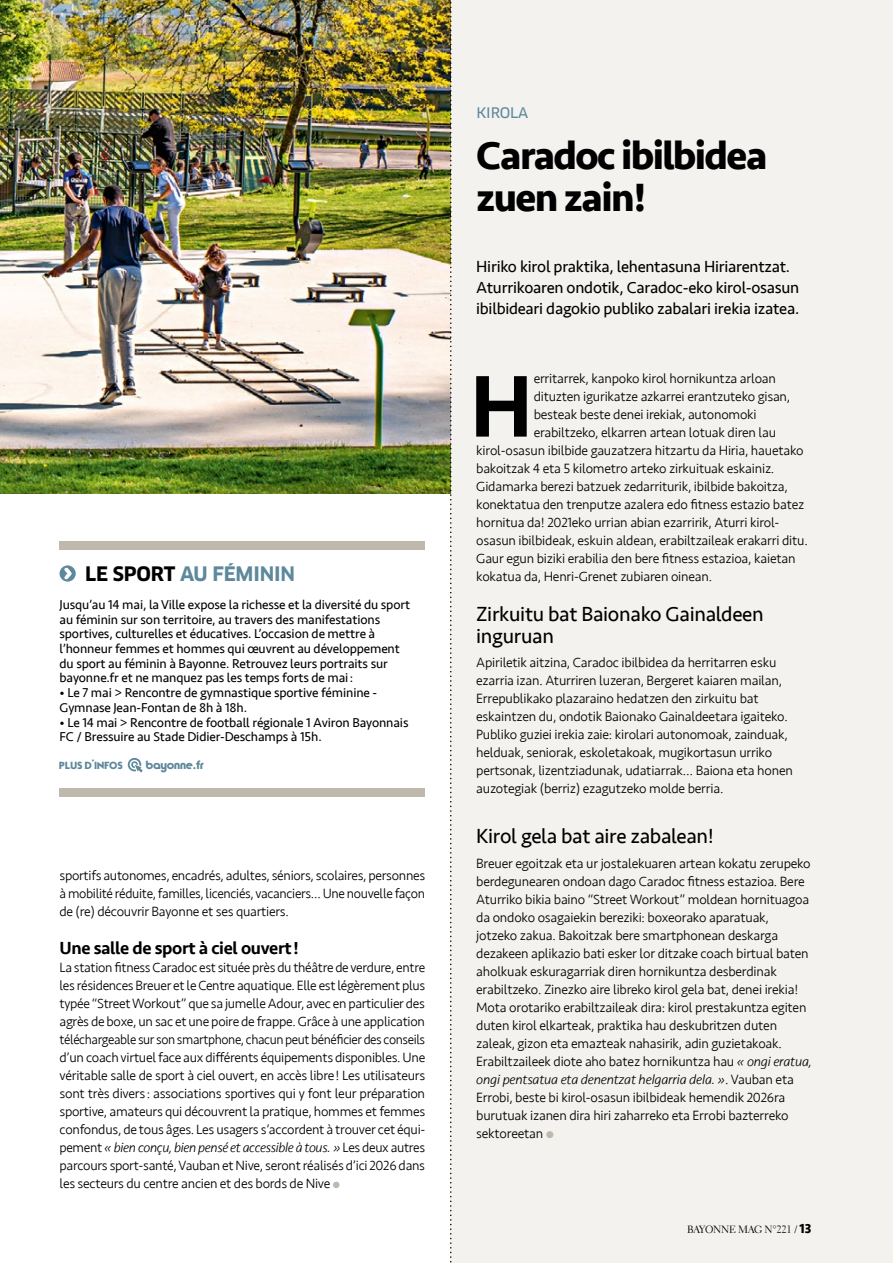
<style>
.page{position:relative;width:893px;height:1263px;background:#fff}
.page>*{position:absolute;margin:0;border:0;box-sizing:border-box;transform-origin:0 0}
.t1{font:500 90.75px "Seravek";color:#000}
.t2{font:700 40.5px/42px "Seravek";letter-spacing:-.04em;color:#000}
.t3{font:21px/21.9px "Seravek";letter-spacing:-.015em;color:#000}
.t4{font:700 19.5px "Clan OT";letter-spacing:-.01em;color:#5e889b}
.TEXTE_Article{font:500 18px "Seravek";letter-spacing:-.02em;color:#000}
.t5{font:16.5px/21px "Seravek";letter-spacing:-.015em;color:#000}
.t6{font:14.25px "Clan OT News";letter-spacing:-.01em;color:#5e889b}
.TEXTE_Article-2{font:300 13.8px/18px "Seravek";letter-spacing:-.015em;color:#000;text-align:justify}
.t7{font:13.2px/14.7px "Seravek";letter-spacing:-.01em;color:#000}
.t8{font:12px "Typo Graphica";letter-spacing:.02em;color:#5e889b}
.t9{font:10.5px "Electra LH";letter-spacing:-.02em;color:#000}
.t10{font:10.5px "Typo Graphica";letter-spacing:.05em;color:#5e889b}
.s1{color:#000}
.s2{font-style:italic}
.s3{color:#beb9ac}
.s4{font-family:"European Pi Three";font-weight:400;font-size:15px;color:#beb9ac}
.s5{font-family:"Seravek";font-weight:700;font-size:13.5px}
</style>
<div class="page">
<div style="left:451px;top:0;width:442px;height:1263px;background:#f3f2ef"></div>
<img style="left:0;top:0;width:450px;height:494px">
<svg style="left:128px;top:758px;width:15px;height:14px"></svg>
<svg style="left:60px;top:565px;width:16px;height:17px"></svg>
<svg style="left:64px;top:568px;width:8px;height:11px"></svg>
<div style="left:60px;top:541px;width:365px;height:9px;background:#beb9ac"></div>
<div style="left:60px;top:788px;width:365px;height:8px;background:#beb9ac"></div>
<svg style="left:450px;top:0;width:2px;height:1263px"></svg>
<p class="t4" style="left:85px;top:562px;width:211px"><span class="s1">LE SPORT</span> AU FÉMININ</p>
<p class="t7" style="left:60px;top:597px;width:352px">Jusqu’au 14 mai, la Ville expose la richesse et la diversité du sport au féminin sur son territoire, au travers des manifestations sportives, culturelles et éducatives. L’occasion de mettre à l’honneur femmes et hommes qui œuvrent au développement du sport au féminin à Bayonne. Retrouvez leurs portraits sur bayonne.fr et ne manquez pas les temps forts de mai:</p>
<p class="t7" style="left:60px;top:685px;width:319px">• Le 7 mai &gt; Rencontre de gymnastique sportive féminine -<br>Gymnase Jean-Fontan de 8h à 18h.</p>
<p class="t7" style="left:60px;top:715px;width:350px">• Le 14 mai &gt; Rencontre de football régionale 1 Aviron Bayonnais<br>FC / Bressuire au Stade Didier-Deschamps à 15h.</p>
<p class="t10" style="left:60px;top:758px;width:65px">PLUS D’INFOS</p>
<p class="t8" style="left:146px;top:757px;width:59px">bayonne.fr</p>
<p class="TEXTE_Article-2" style="left:60px;top:867px;width:367px">sportifs autonomes, encadrés, adultes, séniors, scolaires, personnes à mobilité réduite, familles, licenciés, vacanciers… Une nouvelle façon de (re) découvrir Bayonne et ses quartiers.</p>
<p class="TEXTE_Article" style="left:60px;top:937px;width:241px">Une salle de sport à ciel ouvert!</p>
<p class="TEXTE_Article-2" style="left:60px;top:958px;width:367px">La station fitness Caradoc est située près du théâtre de verdure, entre les résidences Breuer et le Centre aquatique. Elle est légèrement plus typée “Street Workout” que sa jumelle Adour, avec en particulier des agrès de boxe, un sac et une poire de frappe. Grâce à une application téléchargeable sur son smartphone, chacun peut bénéficier des conseils d’un coach virtuel face aux différents équipements disponibles. Une véritable salle de sport à ciel ouvert, en accès libre! Les utilisateurs sont très divers: associations sportives qui y font leur préparation sportive, amateurs qui découvrent la pratique, hommes et femmes confondus, de tous âges. Les usagers s’accordent à trouver cet équi&shy;pement <span class="s2">« bien conçu, bien pensé et accessible à tous. »</span> Les deux autres parcours sport-santé, Vauban et Nive, seront réalisés d’ici 2026 dans les secteurs du centre ancien et des bords de Nive <span class="s3">●</span></p>
<p class="t6" style="left:476px;top:104px;width:54px">KIROLA</p>
<p class="t2" style="left:476px;top:134px;width:293px">Caradoc ibilbidea zuen zain!</p>
<p class="t5" style="left:476px;top:256px;width:325px">Hiriko kirol praktika, lehentasuna Hiriarentzat.<br>Aturrikoaren ondotik, Caradoc-eko kirol-osasun ibilbideari dagokio publiko zabalari irekia izatea.</p>
<p class="TEXTE_Article-2" style="left:534px;top:369px;width:244px">erritarrek, kanpoko kirol hornikuntza arloan</p>
<p class="TEXTE_Article-2" style="left:534px;top:387px;width:258px">dituzten igurikatze azkarrei erantzuteko gisan,</p>
<p class="TEXTE_Article-2" style="left:534px;top:405px;width:225px">besteak beste denei irekiak, autonomoki</p>
<p class="TEXTE_Article-2" style="left:534px;top:423px;width:244px">erabiltzeko, elkarren artean lotuak diren lau</p>
<p class="TEXTE_Article-2" style="left:476px;top:441px;width:329px">kirol-osasun ibilbide gauzatzera hitzartu da Hiria, hauetako</p>
<p class="TEXTE_Article-2" style="left:476px;top:459px;width:300px">bakoitzak 4 eta 5 kilometro arteko zirkuituak eskainiz.</p>
<p class="TEXTE_Article-2" style="left:476px;top:477px;width:313px">Gidamarka berezi batzuek zedarriturik, ibilbide bakoitza,</p>
<p class="TEXTE_Article-2" style="left:476px;top:495px;width:329px">konektatua den trenputze azalera edo fitness estazio batez</p>
<p class="TEXTE_Article-2" style="left:476px;top:513px;width:305px">hornitua da! 2021eko urrian abian ezarririk, Aturri kirol-</p>
<p class="TEXTE_Article-2" style="left:476px;top:531px;width:333px">osasun ibilbideak, eskuin aldean, erabiltzaileak erakarri ditu.</p>
<p class="TEXTE_Article-2" style="left:476px;top:549px;width:321px">Gaur egun biziki erabilia den bere fitness estazioa, kaietan</p>
<p class="TEXTE_Article-2" style="left:476px;top:567px;width:237px">kokatua da, Henri-Grenet zubiaren oinean.</p>
<p class="t3" style="left:476px;top:603px;width:289px">Zirkuitu bat Baionako Gainaldeen inguruan</p>
<p class="TEXTE_Article-2" style="left:476px;top:654px;width:318px;text-align:left">Apiriletik aitzina, Caradoc ibilbidea da herritarren esku ezarria izan. Aturriren luzeran, Bergeret kaiaren mailan, Errepublikako plazaraino hedatzen den zirkuitu bat eskaintzen du, ondotik Baionako Gainaldeetara igaiteko.<br>Publiko guziei irekia zaie: kirolari autonomoak, zainduak, helduak, seniorak, eskoletakoak, mugikortasun urriko pertsonak, lizentziadunak, udatiarrak… Baiona eta honen auzotegiak (berriz) ezagutzeko molde berria.</p>
<p class="t3" style="left:476px;top:825px;width:239px">Kirol gela bat aire zabalean!</p>
<p class="TEXTE_Article-2" style="left:476px;top:854px;width:337px;text-align:left">Breuer egoitzak eta ur jostalekuaren artean kokatu zerupeko berdegunearen ondoan dago Caradoc fitness estazioa. Bere Aturriko bikia baino “Street Workout” moldean hornituagoa da ondoko osagaiekin bereziki: boxeorako aparatuak, jotzeko zakua. Bakoitzak bere smartphonean deskarga dezakeen aplikazio bati esker lor ditzake coach birtual baten aholkuak eskuragarriak diren hornikuntza desberdinak erabiltzeko. Zinezko aire libreko kirol gela bat, denei irekia!<br>Mota orotariko erabiltzaileak dira: kirol prestakuntza egiten duten kirol elkarteak, praktika hau deskubritzen duten zaleak, gizon eta emazteak nahasirik, adin guzietakoak.<br>Erabiltzaileek diote aho batez hornikuntza hau <span class="s2">« ongi eratua, ongi pentsatua eta denentzat helgarria dela. »</span>. Vauban eta Errobi, beste bi kirol-osasun ibilbideak hemendik 2026ra burutuak izanen dira hiri zaharreko eta Errobi bazterreko sektoreetan <span class="s4">I</span></p>
<p class="t1" style="left:470px;top:350px;width:65px">H</p>
<p class="t9" style="left:687px;top:1223px;width:126px">BAYONNE MAG N°221 / <span class="s5">13</span></p>
</div>
